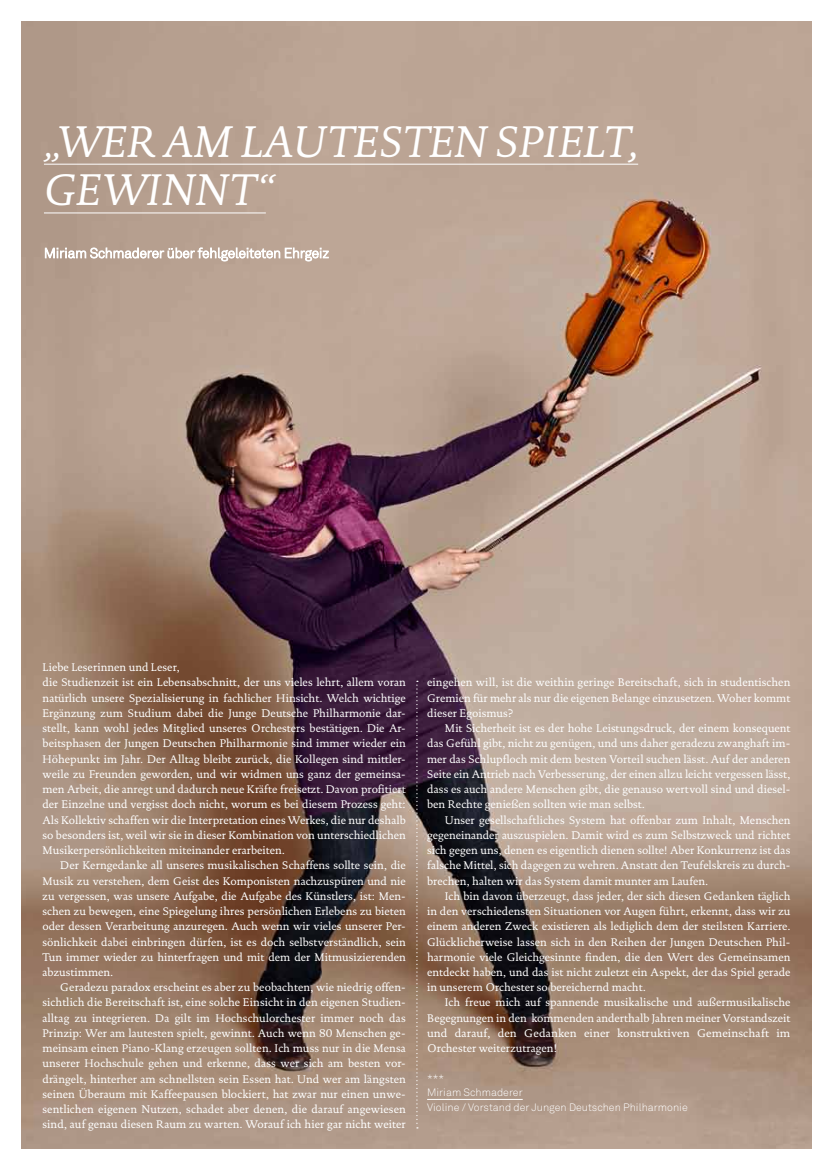
<style>
.page{position:relative;width:833px;height:1170px;background:#fff}
.page>*{position:absolute;margin:0;border:0;box-sizing:border-box;transform-origin:0 0}
.t1{font:italic 45px/48.8px "DTL Documenta T";color:#fff;scale:.96 1}
.t2{font:11.25px/15.2px "DTL Documenta T";color:#fff;text-align:justify}
.t3{font:300 10.62px/14.4px "Akkurat";color:#fff}
.s1{font-size:40px}
</style>
<div class="page">
<img style="left:21px;top:21px;width:790px;height:1127px">
<svg style="left:416px;top:680px;width:2px;height:448px"></svg>
<hr style="left:427px;top:1099px;width:96px;height:1px;background:#fff">
<hr style="left:44px;top:164px;width:594px;height:1px;background:#fff">
<hr style="left:44px;top:212px;width:222px;height:1px;background:#fff">
<svg style="left:45px;top:248px;width:283px;height:13px"></svg>
<h1 class="t1" style="left:44px;top:116px;width:620px"><span class="s1">„</span>WER AM LAUTESTEN SPIELT,<br>GEWINNT<span class="s1">“</span></h1>
<p class="t2" style="left:43px;top:659px;width:365px;text-align:left">Liebe Leserinnen und Leser,<br>die Studienzeit ist ein Lebensabschnitt, der uns vieles lehrt, allem voran natürlich unsere Spezialisierung in fachlicher Hinsicht. Welch wichtige Ergänzung zum Studium dabei die Junge Deutsche Philharmonie dar&shy;stellt, kann wohl jedes Mitglied unseres Orchesters bestätigen. Die Ar&shy;beitsphasen der Jungen Deutschen Philharmonie sind immer wieder ein Höhepunkt im Jahr. Der Alltag bleibt zurück, die Kollegen sind mittler&shy;weile zu Freunden geworden, und wir widmen uns ganz der gemeinsa&shy;men Arbeit, die anregt und dadurch neue Kräfte freisetzt. Davon profitiert der Einzelne und vergisst doch nicht, worum es bei diesem Prozess geht:<br>Als Kollektiv schaffen wir die Interpretation eines Werkes, die nur deshalb so besonders ist, weil wir sie in dieser Kombination von unterschiedlichen Musikerpersönlichkeiten miteinander erarbeiten.</p>
<p class="t2" style="left:43px;top:857px;width:365px;text-align:left;text-indent:18px">Der Kerngedanke all unseres musikalischen Schaffens sollte sein, die Musik zu verstehen, dem Geist des Komponisten nachzuspüren und nie zu vergessen, was unsere Aufgabe, die Aufgabe des Künstlers, ist: Men&shy;schen zu bewegen, eine Spiegelung ihres persönlichen Erlebens zu bieten oder dessen Verarbeitung anzuregen. Auch wenn wir vieles unserer Per&shy;sönlichkeit dabei einbringen dürfen, ist es doch selbstverständlich, sein Tun immer wieder zu hinterfragen und mit dem der Mitmusizierenden abzustimmen.</p>
<p class="t2" style="left:43px;top:979px;width:365px;text-align:left;text-indent:18px">Geradezu paradox erscheint es aber zu beobachten, wie niedrig offen&shy;sichtlich die Bereitschaft ist, eine solche Einsicht in den eigenen Studien&shy;alltag zu integrieren. Da gilt im Hochschulorchester immer noch das Prinzip: Wer am lautesten spielt, gewinnt. Auch wenn 80 Menschen ge&shy;meinsam einen Piano-Klang erzeugen sollten. Ich muss nur in die Mensa unserer Hochschule gehen und erkenne, dass wer sich am besten vor&shy;drängelt, hinterher am schnellsten sein Essen hat. Und wer am längsten seinen Überaum mit Kaffeepausen blockiert, hat zwar nur einen unwe&shy;sentlichen eigenen Nutzen, schadet aber denen, die darauf angewiesen sind, auf genau diesen Raum zu warten. Worauf ich hier gar nicht weiter</p>
<p class="t2" style="left:427px;top:675px;width:365px">eingehen will, ist die weithin geringe Bereitschaft, sich in studentischen Gremien für mehr als nur die eigenen Belange einzusetzen. Woher kommt dieser Egoismus?</p>
<p class="t2" style="left:427px;top:720px;width:365px;text-indent:18px">Mit Sicherheit ist es der hohe Leistungsdruck, der einem konsequent das Gefühl gibt, nicht zu genügen, und uns daher geradezu zwanghaft im&shy;mer das Schlupfloch mit dem besten Vorteil suchen lässt. Auf der anderen Seite ein Antrieb nach Verbesserung, der einen allzu leicht vergessen lässt, dass es auch andere Menschen gibt, die genauso wertvoll sind und diesel&shy;ben Rechte genießen sollten wie man selbst.</p>
<p class="t2" style="left:427px;top:812px;width:365px;text-indent:18px">Unser gesellschaftliches System hat offenbar zum Inhalt, Menschen gegeneinander auszuspielen. Damit wird es zum Selbstzweck und richtet sich gegen uns, denen es eigentlich dienen sollte! Aber Konkurrenz ist das falsche Mittel, sich dagegen zu wehren. Anstatt den Teufelskreis zu durch&shy;brechen, halten wir das System damit munter am Laufen.</p>
<p class="t2" style="left:427px;top:888px;width:365px;text-align:left;text-indent:18px">Ich bin davon überzeugt, dass jeder, der sich diesen Gedanken täglich in den verschiedensten Situationen vor Augen führt, erkennt, dass wir zu einem anderen Zweck existieren als lediglich dem der steilsten Karriere.<br>Glücklicherweise lassen sich in den Reihen der Jungen Deutschen Phil&shy;harmonie viele Gleichgesinnte finden, die den Wert des Gemeinsamen entdeckt haben, und das ist nicht zuletzt ein Aspekt, der das Spiel gerade in unserem Orchester so bereichernd macht.</p>
<p class="t2" style="left:427px;top:994px;width:365px;text-indent:18px">Ich freue mich auf spannende musikalische und außermusikalische Begegnungen in den kommenden anderthalb Jahren meiner Vorstandszeit und darauf, den Gedanken einer konstruktiven Gemeinschaft im Orchester weiterzutragen!</p>
<p class="t3" style="left:427px;top:1070px;width:262px">***<br>Miriam Schmaderer<br>Violine / Vorstand der Jungen Deutschen Philharmonie</p>
</div>
